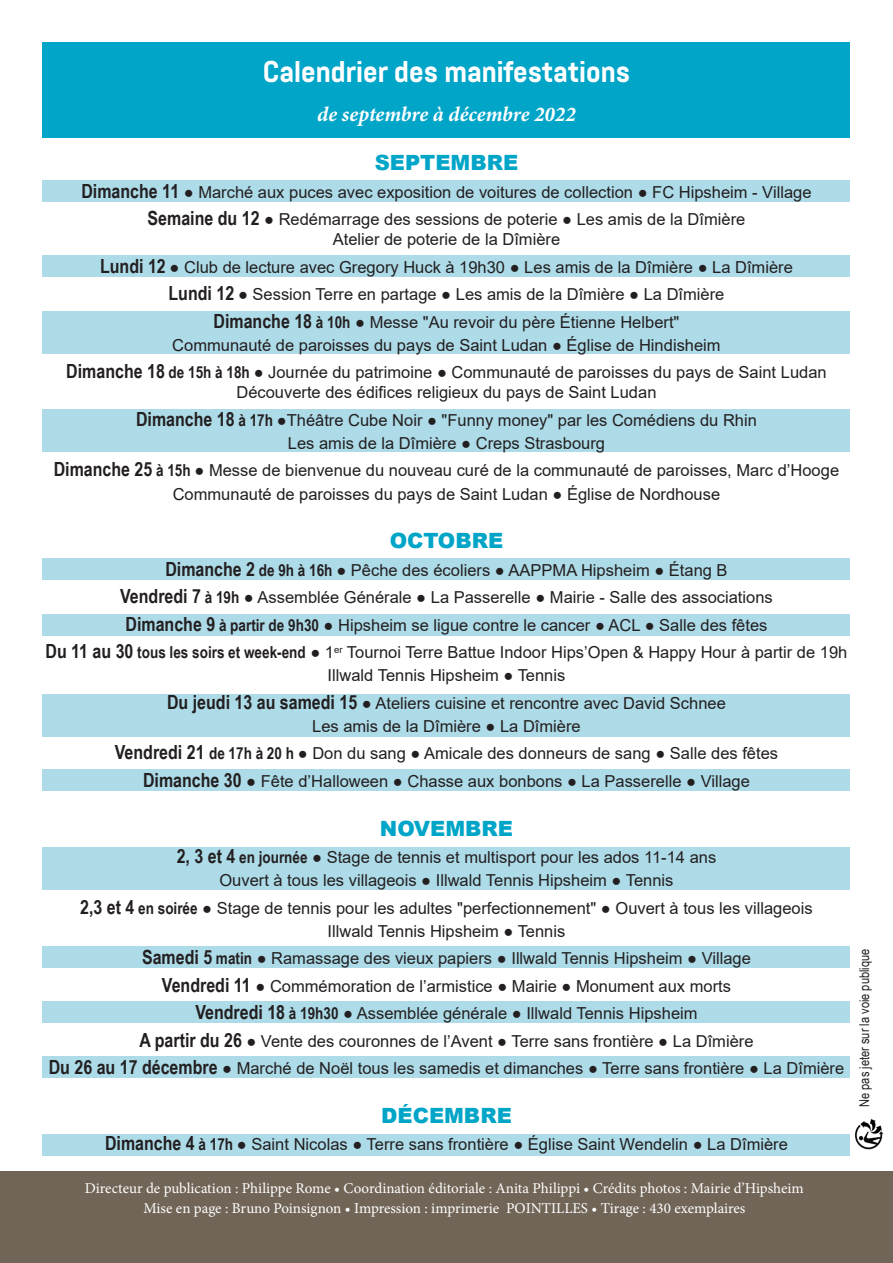
<style>
.page{position:relative;width:893px;height:1263px;background:#fff}
.page>*{position:absolute;margin:0;border:0;box-sizing:border-box;transform-origin:0 0}
.Titre_chapeau{font:700 30px "Abel Pro";letter-spacing:-.02em;color:#fff}
.t1{font:900 21px "Arial";color:#00a5c8}
.Chapeau{font:italic 700 21px "Minion Pro";color:#fff}
.t2{font:16.5px/23.1px "Arial";color:#231f20;text-align:center}
.t3{font:15px "Minion Pro";color:#fff}
.t4{font:13.5px "Arial Narrow";color:#231f20}
.s1{font-family:"Arial Narrow";font-weight:700;font-size:19.5px}
.s2{font-family:"Arial Narrow";font-weight:700}
</style>
<div class="page">
<div style="left:43px;top:180px;width:807px;height:21px;background:#addbe8"></div>
<div style="left:43px;top:558px;width:807px;height:21px;background:#addbe8"></div>
<div style="left:43px;top:847px;width:807px;height:43px;background:#addbe8"></div>
<div style="left:43px;top:946px;width:807px;height:21px;background:#addbe8"></div>
<div style="left:43px;top:1001px;width:807px;height:21px;background:#addbe8"></div>
<div style="left:43px;top:1057px;width:807px;height:21px;background:#addbe8"></div>
<div style="left:43px;top:1134px;width:807px;height:22px;background:#addbe8"></div>
<div style="left:43px;top:614px;width:807px;height:22px;background:#addbe8"></div>
<div style="left:43px;top:769px;width:807px;height:22px;background:#addbe8"></div>
<div style="left:43px;top:694px;width:807px;height:42px;background:#addbe8"></div>
<div style="left:43px;top:255px;width:807px;height:21px;background:#addbe8"></div>
<div style="left:43px;top:311px;width:807px;height:43px;background:#addbe8"></div>
<div style="left:43px;top:409px;width:807px;height:43px;background:#addbe8"></div>
<div style="left:0;top:1171px;width:893px;height:92px;background:#716557"></div>
<img style="left:854px;top:1119px;width:30px;height:31px">
<div style="left:43px;top:43px;width:807px;height:95px;background:#00a5c8"></div>
<p class="Titre_chapeau" style="left:263px;top:51px;width:369px">Calendrier des manifestations</p>
<p class="Chapeau" style="left:317px;top:99px;width:260px">de septembre à décembre 2022</p>
<p class="t1" style="left:375px;top:147px;width:145px">SEPTEMBRE</p>
<p class="t2" style="left:81px;top:180px;width:732px"><span class="s1">Dimanche 11</span> ● Marché aux puces avec exposition de voitures de collection ● FC Hipsheim - Village</p>
<p class="t2" style="left:148px;top:209px;width:599px;line-height:20.1px"><span class="s1">Semaine du 12</span> ● Redémarrage des sessions de poterie ● Les amis de la Dîmière<br>Atelier de poterie de la Dîmière</p>
<p class="t2" style="left:100px;top:255px;width:694px"><span class="s1">Lundi 12</span> ● Club de lecture avec Gregory Huck à 19h30 ● Les amis de la Dîmière ● La Dîmière</p>
<p class="t2" style="left:169px;top:283px;width:557px"><span class="s1">Lundi 12</span> ● Session Terre en partage ● Les amis de la Dîmière ● La Dîmière</p>
<p class="t2" style="left:172px;top:310px;width:550px"><span class="s1">Dimanche 18</span> <span class="s2">à 10h</span> ● Messe "Au revoir du père Étienne Helbert"<br>Communauté de paroisses du pays de Saint Ludan ● Église de Hindisheim</p>
<p class="t2" style="left:66px;top:362px;width:762px;line-height:20.1px"><span class="s1">Dimanche 18</span> <span class="s2">de 15h à 18h</span> ● Journée du patrimoine ● Communauté de paroisses du pays de Saint Ludan<br>Découverte des édifices religieux du pays de Saint Ludan</p>
<p class="t2" style="left:136px;top:408px;width:622px"><span class="s1">Dimanche 18</span> <span class="s2">à 17h</span> ●Théâtre Cube Noir ● "Funny money" par les Comédiens du Rhin<br>Les amis de la Dîmière ● Creps Strasbourg</p>
<p class="t2" style="left:54px;top:459px;width:787px"><span class="s1">Dimanche 25</span> <span class="s2">à 15h</span> ● Messe de bienvenue du nouveau curé de la communauté de paroisses, Marc d’Hooge<br>Communauté de paroisses du pays de Saint Ludan ● Église de Nordhouse</p>
<p class="t1" style="left:390px;top:526px;width:115px">OCTOBRE</p>
<p class="t2" style="left:165px;top:558px;width:564px"><span class="s1">Dimanche 2</span> <span class="s2">de 9h à 16h</span> ● Pêche des écoliers ● AAPPMA Hipsheim ● Étang B</p>
<p class="t2" style="left:120px;top:586px;width:654px"><span class="s1">Vendredi 7</span> <span class="s2">à 19h</span> ● Assemblée Générale ● La Passerelle ● Mairie - Salle des associations</p>
<p class="t2" style="left:125px;top:613px;width:643px"><span class="s1">Dimanche 9</span> <span class="s2">à partir de 9h30</span> ● Hipsheim se ligue contre le cancer ● ACL ● Salle des fêtes</p>
<p class="t2" style="left:46px;top:641px;width:803px"><span class="s1">Du 11 au 30</span> <span class="s2">tous les soirs et week-end</span> ● 1<sup>er</sup> Tournoi Terre Battue Indoor Hips’Open &amp; Happy Hour à partir de 19h<br>Illwald Tennis Hipsheim ● Tennis</p>
<p class="t2" style="left:167px;top:691px;width:560px"><span class="s1">Du jeudi 13 au samedi 15</span> ● Ateliers cuisine et rencontre avec David Schnee<br>Les amis de la Dîmière ● La Dîmière</p>
<p class="t2" style="left:115px;top:742px;width:665px"><span class="s1">Vendredi 21</span> <span class="s2">de 17h à 20 h</span> ● Don du sang ● Amicale des donneurs de sang ● Salle des fêtes</p>
<p class="t2" style="left:143px;top:769px;width:608px"><span class="s1">Dimanche 30</span> ● Fête d’Halloween ● Chasse aux bonbons ● La Passerelle ● Village</p>
<p class="t1" style="left:380px;top:813px;width:135px">NOVEMBRE</p>
<p class="t2" style="left:177px;top:846px;width:541px"><span class="s1">2, 3 et 4</span> <span class="s2">en journée</span> ● Stage de tennis et multisport pour les ados 11-14 ans<br>Ouvert à tous les villageois ● Illwald Tennis Hipsheim ● Tennis</p>
<p class="t2" style="left:80px;top:896px;width:734px"><span class="s1">2,3 et 4</span> <span class="s2">en soirée</span> ● Stage de tennis pour les adultes "perfectionnement" ● Ouvert à tous les villageois<br>Illwald Tennis Hipsheim ● Tennis</p>
<p class="t2" style="left:142px;top:947px;width:610px"><span class="s1">Samedi 5</span> <span class="s2">matin</span> ● Ramassage des vieux papiers ● Illwald Tennis Hipsheim ● Village</p>
<p class="t2" style="left:162px;top:974px;width:571px"><span class="s1">Vendredi 11</span> ● Commémoration de l’armistice ● Mairie ● Monument aux morts</p>
<p class="t2" style="left:195px;top:1002px;width:504px"><span class="s1">Vendredi 18</span> <span class="s2">à 19h30</span> ● Assemblée générale ● Illwald Tennis Hipsheim</p>
<p class="t2" style="left:139px;top:1029px;width:616px"><span class="s1">A partir du 26</span> ● Vente des couronnes de l’Avent ● Terre sans frontière ● La Dîmière</p>
<p class="t2" style="left:49px;top:1056px;width:797px"><span class="s1">Du 26 au 17 décembre</span> ● Marché de Noël tous les samedis et dimanches ● Terre sans frontière ● La Dîmière</p>
<p class="t1" style="left:381px;top:1100px;width:132px">DÉCEMBRE</p>
<p class="t2" style="left:105px;top:1133px;width:684px"><span class="s1">Dimanche 4</span> <span class="s2">à 17h</span> ● Saint Nicolas ● Terre sans frontière ● Église Saint Wendelin ● La Dîmière</p>
<p class="t3" style="left:85px;top:1178px;width:720px">Directeur de publication : Philippe Rome • Coordination éditoriale : Anita Philippi • Crédits photos : Mairie d’Hipsheim</p>
<p class="t3" style="left:143px;top:1198px;width:603px">Mise en page : Bruno Poinsignon • Impression : imprimerie POINTILLES • Tirage : 430 exemplaires</p>
<p class="t4" style="left:854px;top:1107px;width:160px;rotate:-90deg">Ne pas jeter sur la voie publique</p>
</div>
